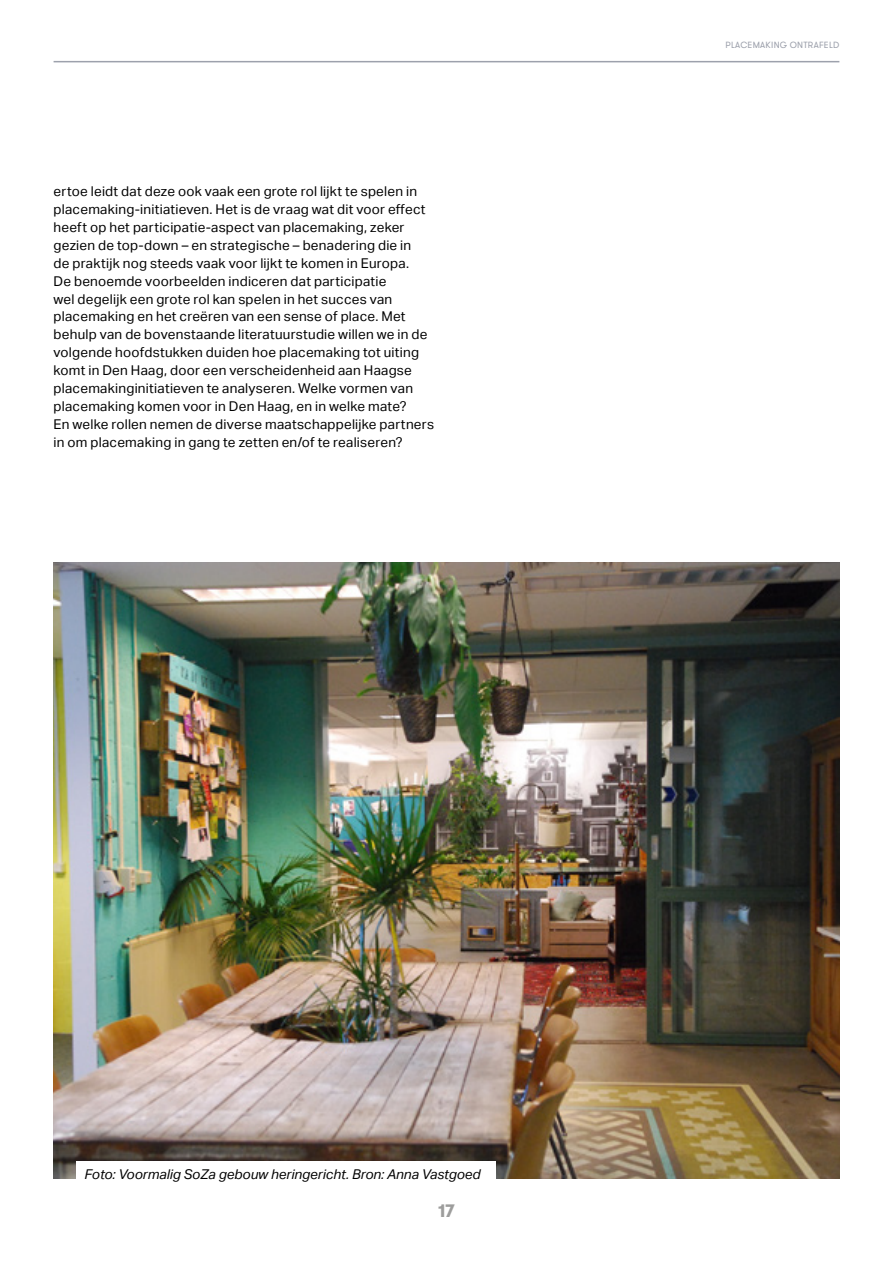
<style>
.page{position:relative;width:893px;height:1263px;background:#fff}
.page>*{position:absolute;margin:0;border:0;box-sizing:border-box;transform-origin:0 0}
.t1{font:700 18px "GT Walsheim Pro";color:#9d9d9c}
.body{font:13.5px/17.9px "Aktiv Grotesk";letter-spacing:.015em;color:#000}
.body-2{font:italic 13.5px "Aktiv Grotesk";color:#000}
.t2{font:9px "GT Walsheim Pro";letter-spacing:.025em;color:#9da1ac}
</style>
<div class="page">
<hr style="left:54px;top:61px;width:785px;height:1px;background:#9da1ac">
<img style="left:54px;top:563px;width:785px;height:616px">
<div style="left:76px;top:1161px;width:419px;height:26px;background:#fff"></div>
<p class="body" style="left:54px;top:183px;width:382px">ertoe leidt dat deze ook vaak een grote rol lijkt te spelen in placemaking-initiatieven. Het is de vraag wat dit voor effect heeft op het participatie-aspect van placemaking, zeker gezien de top-down – en strategische – benadering die in<br>de praktijk nog steeds vaak voor lijkt te komen in Europa.<br>De benoemde voorbeelden indiceren dat participatie<br>wel degelijk een grote rol kan spelen in het succes van placemaking en het creëren van een sense of place. Met behulp van de bovenstaande literatuurstudie willen we in de volgende hoofdstukken duiden hoe placemaking tot uiting komt in Den Haag, door een verscheidenheid aan Haagse placemakinginitiatieven te analyseren. Welke vormen van placemaking komen voor in Den Haag, en in welke mate?<br>En welke rollen nemen de diverse maatschappelijke partners in om placemaking in gang te zetten en/of te realiseren?</p>
<p class="t2" style="left:725px;top:39px;width:115px">PLACEMAKING ONTRAFELD</p>
<p class="body-2" style="left:84px;top:1166px;width:398px">Foto: Voormalig SoZa gebouw heringericht. Bron: Anna Vastgoed</p>
<h1 class="t1" style="left:438px;top:1199px;width:18px">17</h1>
</div>
